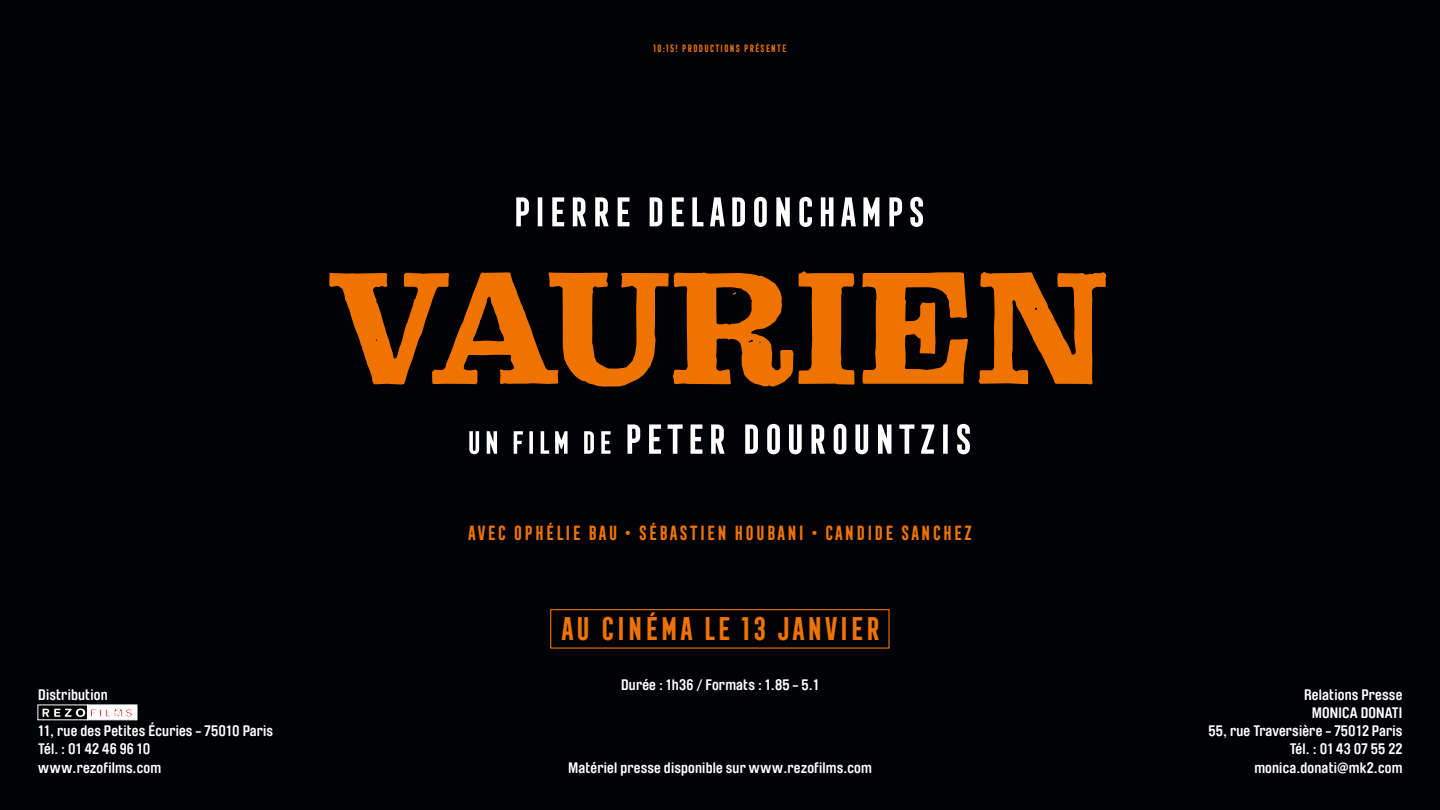
<style>
.page{position:relative;width:1440px;height:810px;background:#010206}
.page>*{position:absolute;margin:0;border:0;box-sizing:border-box;transform-origin:0 0}
.t1{font:162.98px "Kontiki Fine";color:#ee7300}
.t2{font:700 30.15px "Frontage Condensed";letter-spacing:-.025em;color:#ee7300}
.t3{font:700 18.83px "Frontage Condensed";color:#ee7300}
.t4{font:700 15.08px/18.1px "Brauer Neue";letter-spacing:.01em;color:#fff;text-align:right}
.t5{font:700 9.75px "Frontage Condensed";color:#ee7300}
</style>
<div class="page">
<div style="left:550px;top:609px;width:340px;height:40px;border:1px solid #ee7300"></div>
<div style="left:87px;top:705px;width:50px;height:15px;background:#fff;border:1px solid #fff"></div>
<svg style="left:38px;top:705px;width:50px;height:15px"></svg>
<svg style="left:43px;top:709px;width:89px;height:8px"></svg>
<svg style="left:516px;top:197px;width:407px;height:30px"></svg>
<svg style="left:469px;top:424px;width:501px;height:30px"></svg>
<p class="t5" style="left:653px;top:43px;width:136px">10:15! PRODUCTIONS PRÉSENTE</p>
<p class="t4" style="left:38px;top:686px;width:71px">Distribution</p>
<p class="t4" style="left:38px;top:722px;width:237px;text-align:left">11, rue des Petites Écuries - 75010 Paris<br>Tél. : 01 42 46 96 10 www.rezofilms.com</p>
<h1 class="t1" style="left:331px;top:232px;width:779px">VAURIEN</h1>
<p class="t3" style="left:466px;top:523px;width:508px">AVEC OPHÉLIE BAU • SÉBASTIEN HOUBANI • CANDIDE SANCHEZ</p>
<h2 class="t2" style="left:559px;top:612px;width:324px">AU CINÉMA LE 13 JANVIER</h2>
<p class="t4" style="left:621px;top:675px;width:199px">Durée : 1h36 / Formats : 1.85 - 5.1</p>
<p class="t4" style="left:1209px;top:686px;width:195px">Relations Presse<br>MONICA DONATI<br>55, rue Traversière - 75012 Paris<br>Tél. : 01 43 07 55 22</p>
<p class="t4" style="left:568px;top:758px;width:305px">Matériel presse disponible sur www.rezofilms.com</p>
<p class="t4" style="left:1254px;top:758px;width:150px">monica.donati@mk2.com</p>
</div>
